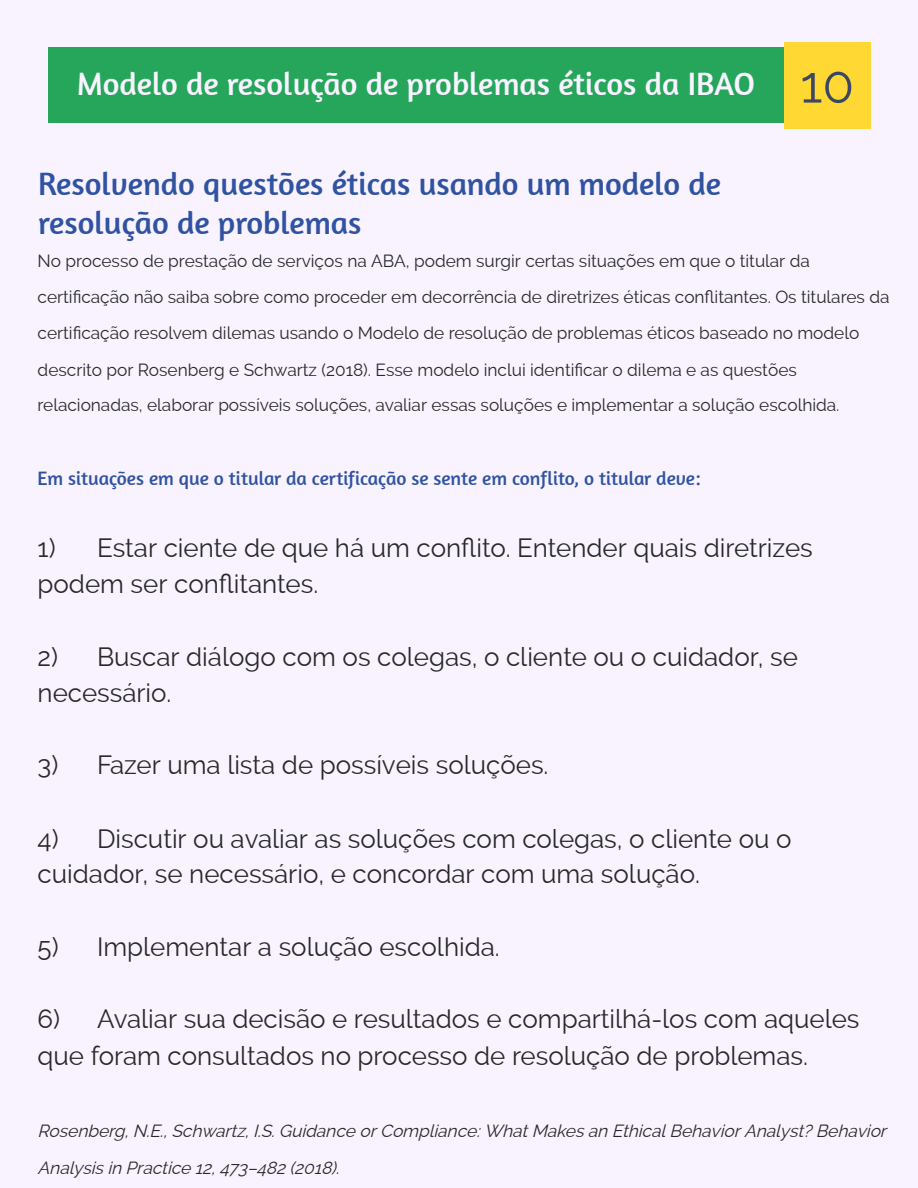
<style>
.page{position:relative;width:918px;height:1188px;background:#f9f3ff}
.page>*{position:absolute;margin:0;border:0;box-sizing:border-box;transform-origin:0 0}
.t1{font:32.4px/38.8px "Amaranth";color:#3053a1}
.t2{font:32.4px "Amaranth";color:#f9f3ff}
.t3{font:25.95px/35.7px "Raleway";color:#292929}
.t4{font:19.5px "Amaranth";color:#3053a1}
.t5{font:17.25px/36.2px "Raleway";color:#292929}
.t6{font:italic 17.25px/36.8px "Raleway";color:#292929}
.s1{font-family:"Raleway";font-size:51.9px;color:#3c4863}
</style>
<div class="page">
<div style="left:49px;top:48px;width:820px;height:75px;background:#26a65b"></div>
<div style="left:784px;top:42px;width:86px;height:87px;background:#ffd833"></div>
<h1 class="t2" style="left:77px;top:65px;width:779px">Modelo de resolução de problemas éticos da IBAO <span class="s1">10</span></h1>
<h1 class="t1" style="left:38px;top:165px;width:684px">Resolvendo questões éticas usando um modelo de resolução de problemas</h1>
<p class="t5" style="left:38px;top:243px;width:853px">No processo de prestação de serviços na ABA, podem surgir certas situações em que o titular da certificação não saiba sobre como proceder em decorrência de diretrizes éticas conflitantes. Os titulares da certificação resolvem dilemas usando o Modelo de resolução de problemas éticos baseado no modelo descrito por Rosenberg e Schwartz (2018). Esse modelo inclui identificar o dilema e as questões relacionadas, elaborar possíveis soluções, avaliar essas soluções e implementar a solução escolhida.</p>
<p class="t4" style="left:38px;top:467px;width:665px">Em situações em que o titular da certificação se sente em conflito, o titular deve:</p>
<h2 class="t3" style="left:38px;top:530px;width:777px">1) Estar ciente de que há um conflito. Entender quais diretrizes podem ser conflitantes.</h2>
<h2 class="t3" style="left:38px;top:640px;width:762px">2) Buscar diálogo com os colegas, o cliente ou o cuidador, se necessário.</h2>
<h2 class="t3" style="left:38px;top:748px;width:512px">3) Fazer uma lista de possíveis soluções.</h2>
<h2 class="t3" style="left:38px;top:821px;width:755px">4) Discutir ou avaliar as soluções com colegas, o cliente ou o cuidador, se necessário, e concordar com uma solução.</h2>
<h2 class="t3" style="left:38px;top:929px;width:464px">5) Implementar a solução escolhida.</h2>
<h2 class="t3" style="left:38px;top:1001px;width:823px;line-height:36.8px">6) Avaliar sua decisão e resultados e compartilhá-los com aqueles que foram consultados no processo de resolução de problemas.</h2>
<p class="t6" style="left:38px;top:1113px;width:855px">Rosenberg,N.E.,Schwartz,I.S.Guidance orCompliance:WhatMakesan EthicalBehaviorAnalyst?Behavior<br>Analysisin Practice 12,473–482(2018).</p>
</div>
